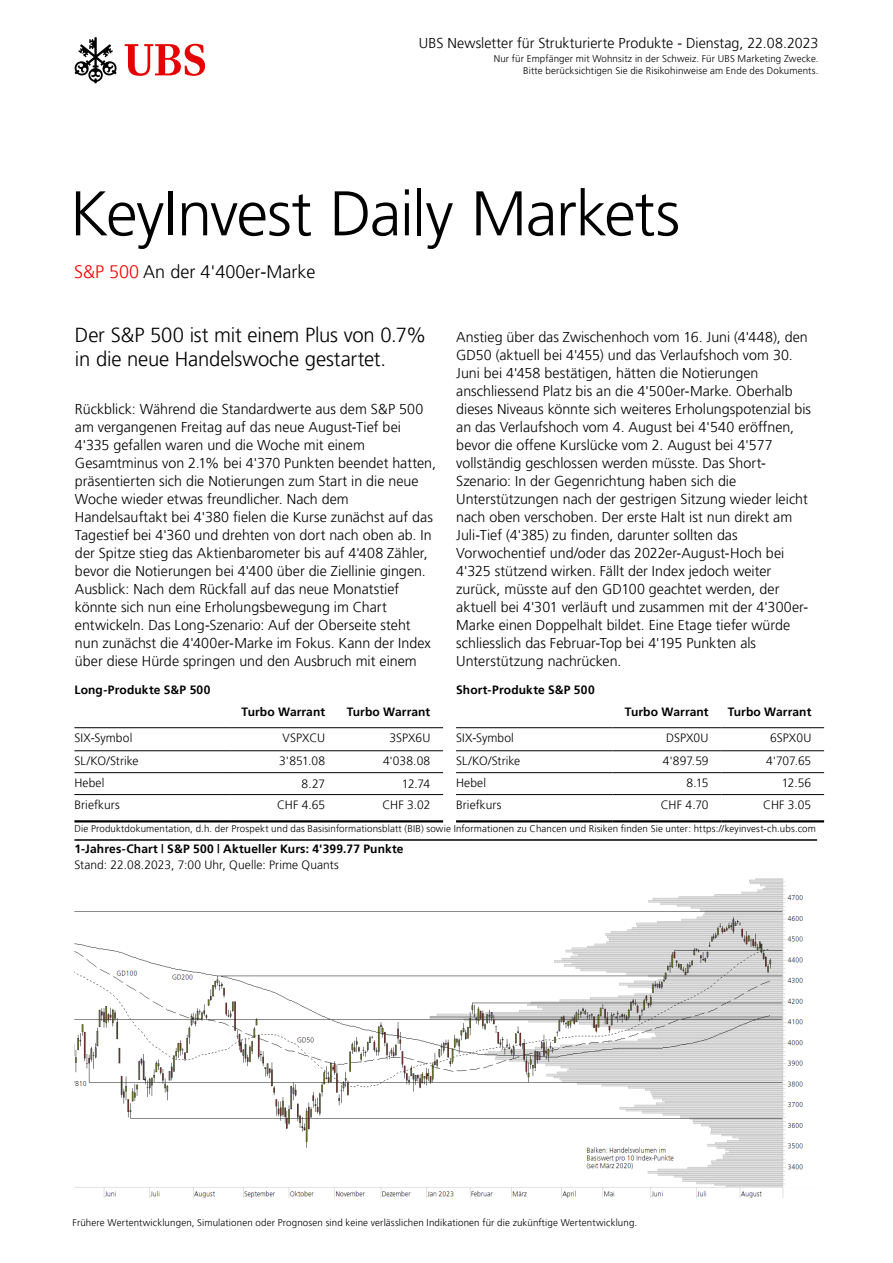
<style>
.page{position:relative;width:893px;height:1263px;background:#fff}
.page>*{position:absolute;margin:0;border:0;box-sizing:border-box;transform-origin:0 0}
.t1{font:300 63px "Frutiger 45";letter-spacing:-.02em;color:#000}
.t2{font:300 20.25px/24px "Frutiger 45";letter-spacing:-.01em;color:#000}
.t3{font:300 18px "Frutiger 45";color:#000}
.t4{font:300 14.25px/18px "Frutiger 45";color:#000}
.t5{font:300 12px "Frutiger 45";letter-spacing:.005em;color:#000}
.t6{font:300 12px "Frutiger 45";letter-spacing:.01em;color:#000}
.t7{font:300 9.75px/12px "Frutiger 45";letter-spacing:.015em;color:#000;text-align:right}
.s1{color:#f00}
</style>
<div class="page">
<svg style="left:125px;top:44px;width:80px;height:32px"></svg>
<svg style="left:74px;top:37px;width:43px;height:46px"></svg>
<img style="left:74px;top:878px;width:729px;height:319px">
<hr style="left:612px;top:750px;width:109px;height:1px;background:#000">
<hr style="left:456px;top:727px;width:156px;height:1px;background:#000">
<hr style="left:612px;top:727px;width:109px;height:1px;background:#000">
<hr style="left:721px;top:727px;width:103px;height:1px;background:#000">
<hr style="left:456px;top:750px;width:156px;height:1px;background:#000">
<hr style="left:721px;top:750px;width:103px;height:1px;background:#000">
<hr style="left:456px;top:772px;width:156px;height:1px;background:#000">
<hr style="left:612px;top:772px;width:109px;height:1px;background:#000">
<hr style="left:721px;top:772px;width:103px;height:1px;background:#000">
<hr style="left:456px;top:794px;width:156px;height:1px;background:#000">
<hr style="left:612px;top:794px;width:109px;height:1px;background:#000">
<hr style="left:721px;top:794px;width:103px;height:1px;background:#000">
<hr style="left:456px;top:820px;width:156px;height:2px;background:#000">
<hr style="left:612px;top:820px;width:109px;height:2px;background:#000">
<hr style="left:721px;top:820px;width:103px;height:2px;background:#000">
<hr style="left:74px;top:839px;width:743px;height:2px;background:#000">
<hr style="left:74px;top:727px;width:157px;height:1px;background:#000">
<hr style="left:231px;top:727px;width:107px;height:1px;background:#000">
<hr style="left:338px;top:727px;width:105px;height:1px;background:#000">
<hr style="left:74px;top:750px;width:157px;height:1px;background:#000">
<hr style="left:231px;top:750px;width:107px;height:1px;background:#000">
<hr style="left:338px;top:750px;width:105px;height:1px;background:#000">
<hr style="left:74px;top:772px;width:157px;height:1px;background:#000">
<hr style="left:231px;top:772px;width:107px;height:1px;background:#000">
<hr style="left:338px;top:772px;width:105px;height:1px;background:#000">
<hr style="left:74px;top:794px;width:157px;height:1px;background:#000">
<hr style="left:231px;top:794px;width:107px;height:1px;background:#000">
<hr style="left:338px;top:794px;width:105px;height:1px;background:#000">
<hr style="left:74px;top:820px;width:157px;height:2px;background:#000">
<hr style="left:231px;top:820px;width:107px;height:2px;background:#000">
<hr style="left:338px;top:820px;width:105px;height:2px;background:#000">
<p class="t4" style="left:419px;top:34px;width:401px">UBS Newsletter für Strukturierte Produkte - Dienstag, 22.08.2023</p>
<p class="t7" style="left:494px;top:53px;width:326px">Nur für Empfänger mit Wohnsitz in der Schweiz. Für UBS Marketing Zwecke.<br>Bitte berücksichtigen Sie die Risikohinweise am Ende des Dokuments.</p>
<h1 class="t1" style="left:70px;top:177px;width:612px">KeyInvest Daily Markets</h1>
<p class="t3" style="left:74px;top:261px;width:243px"><span class="s1">S&amp;P 500</span> An der 4'400er-Marke</p>
<h2 class="t2" style="left:75px;top:323px;width:353px">Der S&amp;P 500 ist mit einem Plus von 0.7% in die neue Handelswoche gestartet.</h2>
<p class="t4" style="left:75px;top:400px;width:362px">Rückblick: Während die Standardwerte aus dem S&amp;P 500 am vergangenen Freitag auf das neue August-Tief bei 4'335 gefallen waren und die Woche mit einem Gesamtminus von 2.1% bei 4'370 Punkten beendet hatten, präsentierten sich die Notierungen zum Start in die neue Woche wieder etwas freundlicher. Nach dem Handelsauftakt bei 4'380 fielen die Kurse zunächst auf das Tagestief bei 4'360 und drehten von dort nach oben ab. In der Spitze stieg das Aktienbarometer bis auf 4'408 Zähler, bevor die Notierungen bei 4'400 über die Ziellinie gingen.<br>Ausblick: Nach dem Rückfall auf das neue Monatstief könnte sich nun eine Erholungsbewegung im Chart entwickeln. Das Long-Szenario: Auf der Oberseite steht nun zunächst die 4'400er-Marke im Fokus. Kann der Index über diese Hürde springen und den Ausbruch mit einem</p>
<p class="t4" style="left:456px;top:328px;width:356px">Anstieg über das Zwischenhoch vom 16. Juni (4'448), den GD50 (aktuell bei 4'455) und das Verlaufshoch vom 30.<br>Juni bei 4'458 bestätigen, hätten die Notierungen anschliessend Platz bis an die 4'500er-Marke. Oberhalb dieses Niveaus könnte sich weiteres Erholungspotenzial bis an das Verlaufshoch vom 4. August bei 4'540 eröffnen, bevor die offene Kurslücke vom 2. August bei 4'577 vollständig geschlossen werden müsste. Das Short-Szenario: In der Gegenrichtung haben sich die Unterstützungen nach der gestrigen Sitzung wieder leicht nach oben verschoben. Der erste Halt ist nun direkt am Juli-Tief (4'385) zu finden, darunter sollten das Vorwochentief und/oder das 2022er-August-Hoch bei 4'325 stützend wirken. Fällt der Index jedoch weiter zurück, müsste auf den GD100 geachtet werden, der aktuell bei 4'301 verläuft und zusammen mit der 4'300er-Marke einen Doppelhalt bildet. Eine Etage tiefer würde schliesslich das Februar-Top bei 4'195 Punkten als Unterstützung nachrücken.</p>
<p class="t6" style="left:74px;top:682px;width:137px">Long-Produkte S&amp;P 500</p>
<p class="t6" style="left:456px;top:682px;width:140px">Short-Produkte S&amp;P 500</p>
<p class="t6" style="left:242px;top:705px;width:85px">Turbo Warrant</p>
<p class="t6" style="left:347px;top:705px;width:85px">Turbo Warrant</p>
<p class="t6" style="left:625px;top:705px;width:85px">Turbo Warrant</p>
<p class="t6" style="left:728px;top:705px;width:85px">Turbo Warrant</p>
<p class="t5" style="left:74px;top:731px;width:59px">SIX-Symbol</p>
<p class="t5" style="left:282px;top:731px;width:44px">VSPXCU</p>
<p class="t5" style="left:389px;top:731px;width:42px">3SPX6U</p>
<p class="t5" style="left:74px;top:754px;width:66px">SL/KO/Strike</p>
<p class="t5" style="left:279px;top:754px;width:47px">3'851.08</p>
<p class="t5" style="left:383px;top:754px;width:49px">4'038.08</p>
<p class="t5" style="left:74px;top:776px;width:32px">Hebel</p>
<p class="t5" style="left:302px;top:777px;width:25px">8.27</p>
<p class="t5" style="left:402px;top:777px;width:30px">12.74</p>
<p class="t5" style="left:74px;top:798px;width:47px">Briefkurs</p>
<p class="t5" style="left:277px;top:798px;width:50px">CHF 4.65</p>
<p class="t5" style="left:382px;top:798px;width:49px">CHF 3.02</p>
<p class="t5" style="left:456px;top:731px;width:59px">SIX-Symbol</p>
<p class="t5" style="left:666px;top:731px;width:44px">DSPX0U</p>
<p class="t5" style="left:770px;top:731px;width:43px">6SPX0U</p>
<p class="t5" style="left:456px;top:754px;width:66px">SL/KO/Strike</p>
<p class="t5" style="left:663px;top:754px;width:47px">4'897.59</p>
<p class="t5" style="left:766px;top:754px;width:47px">4'707.65</p>
<p class="t5" style="left:456px;top:776px;width:32px">Hebel</p>
<p class="t5" style="left:687px;top:776px;width:24px">8.15</p>
<p class="t5" style="left:782px;top:776px;width:31px">12.56</p>
<p class="t5" style="left:456px;top:798px;width:47px">Briefkurs</p>
<p class="t5" style="left:661px;top:798px;width:49px">CHF 4.70</p>
<p class="t5" style="left:763px;top:798px;width:50px">CHF 3.05</p>
<p class="t7" style="left:74px;top:822px;width:743px">Die Produktdokumentation, d.h. der Prospekt und das Basisinformationsblatt (BIB) sowie Informationen zu Chancen und Risiken finden Sie unter: https://keyinvest-ch.ubs.com</p>
<p class="t6" style="left:74px;top:842px;width:331px">1-Jahres-Chart | S&amp;P 500 | Aktueller Kurs: 4'399.77 Punkte</p>
<p class="t5" style="left:74px;top:858px;width:266px">Stand: 22.08.2023, 7:00 Uhr, Quelle: Prime Quants</p>
<p class="t7" style="left:73px;top:1216px;width:566px">Frühere Wertentwicklungen, Simulationen oder Prognosen sind keine verlässlichen Indikationen für die zukünftige Wertentwicklung.</p>
</div>
